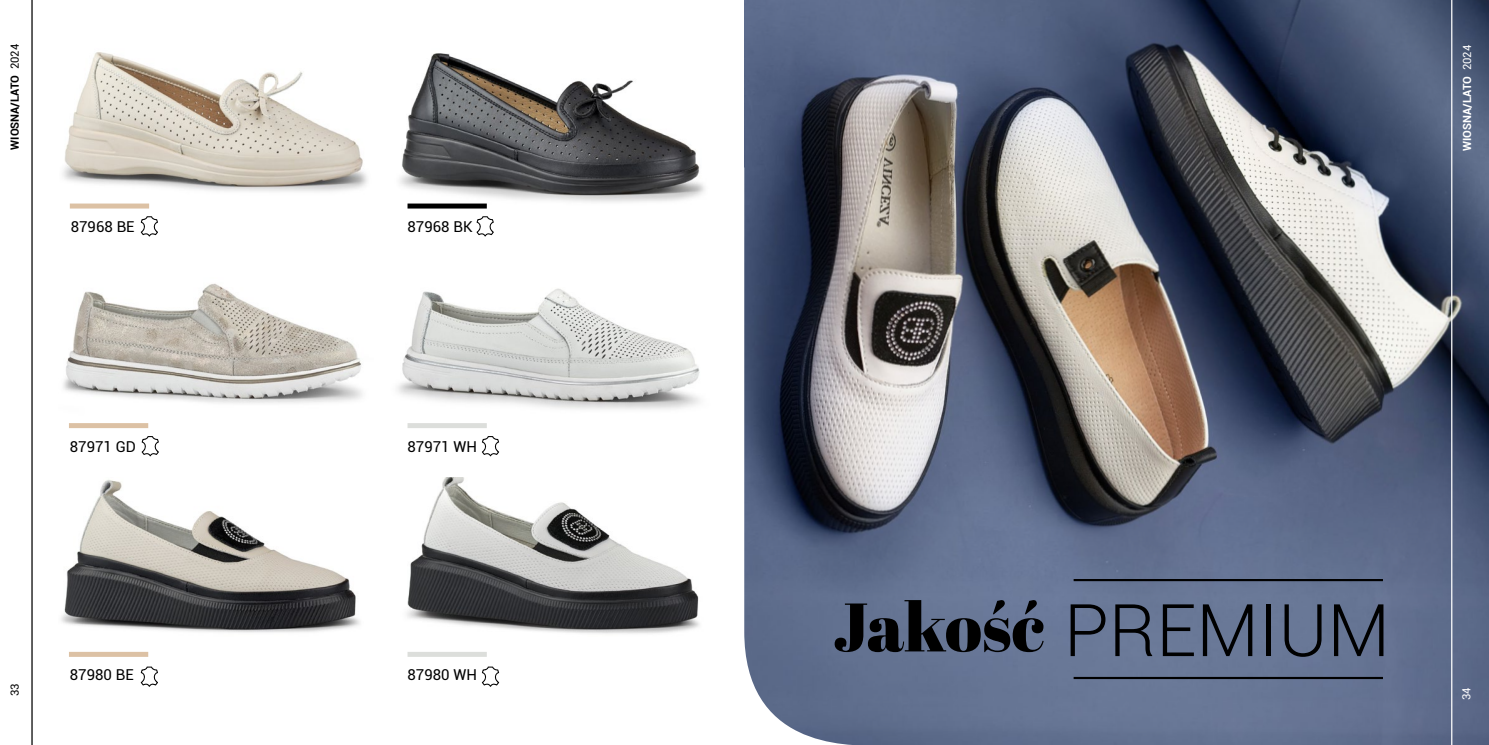
<style>
.page{position:relative;width:1489px;height:745px;background:#fff}
.page>*{position:absolute;margin:0;border:0;box-sizing:border-box;transform-origin:0 0}
.t1{font:300 72.62px "Roboto";color:#000}
.t2{font:15px "Roboto";color:#000}
.t3{font:700 11.25px "Roboto";color:#000}
.t4{font:700 11.25px "Roboto";color:#fff}
.t5{font:11.25px "Roboto";color:#000}
.t6{font:11.25px "Roboto";color:#fff}
.s1{font-weight:400}
.s2{font-family:"Abril Fatface";font-weight:400;font-size:68.38px}
</style>
<div class="page">
<img style="left:744px;top:0;width:744px;height:744px">
<svg style="left:744px;top:157px;width:179px;height:587px"></svg>
<hr style="left:31px;top:0;width:2px;height:744px;background:#000">
<img style="left:62px;top:52px;width:306px;height:157px">
<img style="left:63px;top:283px;width:299px;height:145px">
<img style="left:61px;top:480px;width:299px;height:177px">
<img style="left:400px;top:53px;width:305px;height:156px">
<img style="left:397px;top:288px;width:303px;height:122px">
<img style="left:407px;top:477px;width:293px;height:180px">
<div style="left:70px;top:203px;width:79px;height:5px;background:#dcc1a4"></div>
<div style="left:69px;top:423px;width:79px;height:5px;background:#dcc1a4"></div>
<div style="left:69px;top:651px;width:79px;height:5px;background:#dcc1a4"></div>
<div style="left:407px;top:203px;width:80px;height:5px;background:#000"></div>
<div style="left:407px;top:423px;width:80px;height:5px;background:#dcdedb"></div>
<div style="left:407px;top:651px;width:80px;height:5px;background:#dcdedb"></div>
<svg style="left:476px;top:216px;width:18px;height:20px"></svg>
<svg style="left:482px;top:436px;width:17px;height:20px"></svg>
<svg style="left:481px;top:666px;width:18px;height:20px"></svg>
<svg style="left:140px;top:216px;width:18px;height:20px"></svg>
<svg style="left:141px;top:436px;width:18px;height:20px"></svg>
<svg style="left:140px;top:666px;width:18px;height:20px"></svg>
<hr style="left:1450px;top:0;width:2px;height:744px;background:#fff">
<hr style="left:1073px;top:676px;width:309px;height:2px;background:#000">
<hr style="left:1073px;top:578px;width:309px;height:2px;background:#000">
<p class="t3" style="left:7px;top:149px;width:107px;rotate:-90deg">WIOSNA/LATO <span class="s1">2024</span></p>
<p class="t2" style="left:71px;top:216px;width:65px">87968 BE</p>
<p class="t2" style="left:70px;top:435px;width:68px">87971 GD</p>
<p class="t5" style="left:7px;top:695px;width:14px;rotate:-90deg">33</p>
<p class="t2" style="left:70px;top:664px;width:65px">87980 BE</p>
<p class="t2" style="left:407px;top:216px;width:67px">87968 BK</p>
<p class="t2" style="left:407px;top:435px;width:71px">87971 WH</p>
<p class="t2" style="left:407px;top:664px;width:71px">87980 WH</p>
<p class="t4" style="left:1458px;top:151px;width:107px;rotate:-90deg">WIOSNA/LATO <span class="s1">2024</span></p>
<h1 class="t1" style="left:832px;top:579px;width:558px"><span class="s2">Jakość</span> PREMIUM</h1>
<p class="t6" style="left:1458px;top:699px;width:14px;rotate:-90deg">34</p>
</div>
